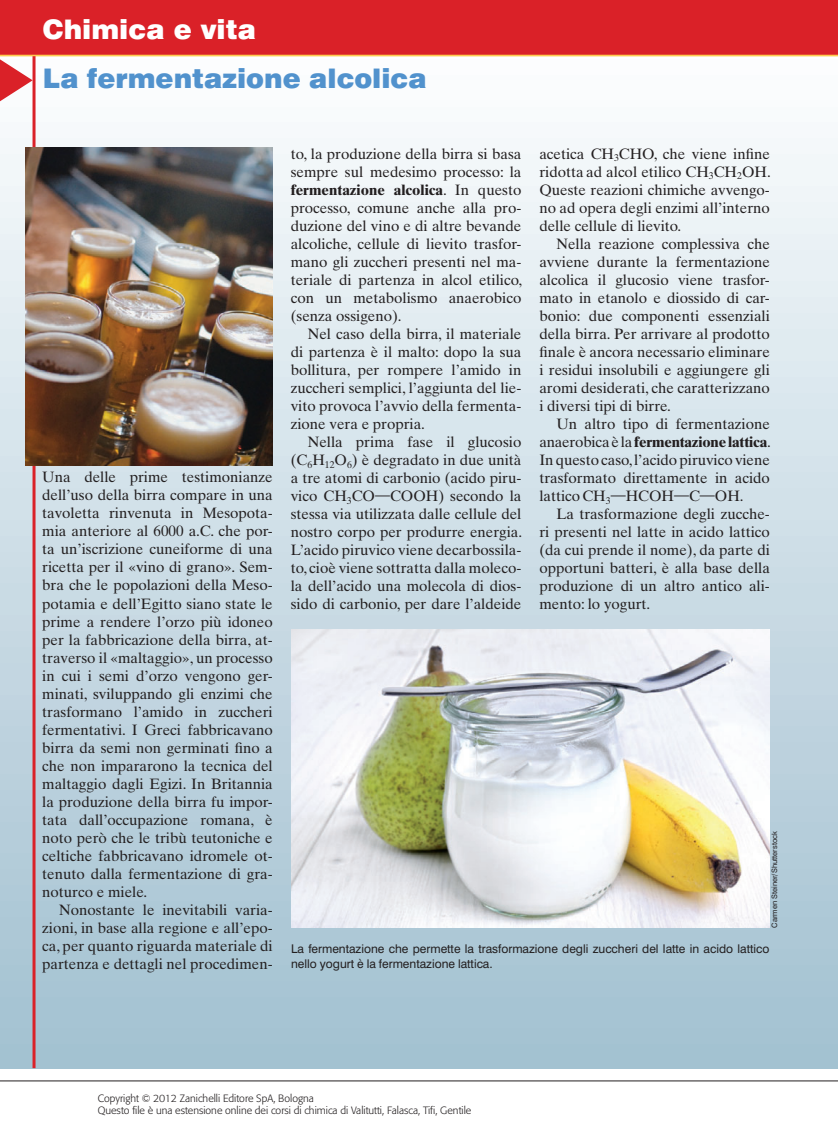
<style>
.page{position:relative;width:838px;height:1132px;background:#fff}
.page>*{position:absolute;margin:0;border:0;box-sizing:border-box;transform-origin:0 0}
.t1{font:900 27px "Swiss 721 BT";color:#5192cd}
.t2{font:900 27px "Swiss 721 BT";color:#fff}
.t3{font:15px/18px "Times Ten";color:#231f20;text-align:justify}
.t4{font:12px/15px "Swiss 721 BT";color:#231f20}
.t5{font:300 10.5px/12px "Formata";color:#231f20}
.t6{font:7.5px "Swiss 721 BT";color:#231f20}
.s1{font-weight:700}
.s2{font-family:"Progressive Pi"}
</style>
<div class="page">
<div style="left:0;top:55px;width:838px;height:1012px;background:linear-gradient(to bottom,#fbfcfd,#a1bfcf)"></div>
<svg style="left:0;top:56px;width:33px;height:48px"></svg>
<hr style="left:33px;top:55px;width:3px;height:1012px;background:#da2128">
<img style="left:26px;top:147px;width:246px;height:319px">
<div style="left:0;top:0;width:838px;height:55px;background:#da2128"></div>
<hr style="left:0;top:55px;width:838px;height:1px;background:#fecc4e">
<img style="left:291px;top:629px;width:479px;height:298px">
<hr style="left:0;top:1080px;width:838px;height:1px;background:#231f20">
<h1 class="t2" style="left:43px;top:13px;width:215px">Chimica e vita</h1>
<h1 class="t1" style="left:43px;top:61px;width:386px">La fermentazione alcolica</h1>
<p class="t3" style="left:42px;top:469px;width:232px">Una delle prime testimonianze dell’uso della birra compare in una tavoletta rinvenuta in Mesopota&shy;mia anteriore al 6000 a.C. che por&shy;ta un’iscrizione cuneiforme di una ricetta per il «vino di grano». Sem&shy;bra che le popolazioni della Meso&shy;potamia e dell’Egitto siano state le prime a rendere l’orzo più idoneo per la fabbricazione della birra, at&shy;traverso il «maltaggio», un processo in cui i semi d’orzo vengono ger&shy;minati, sviluppando gli enzimi che trasformano l’amido in zuccheri fermentativi. I Greci fabbricavano birra da semi non germinati fino a che non impararono la tecnica del maltaggio dagli Egizi. In Britannia la produzione della birra fu impor&shy;tata dall’occupazione romana, è noto però che le tribù teutoniche e celtiche fabbricavano idromele ot&shy;tenuto dalla fermentazione di gra&shy;noturco e miele.</p>
<p class="t3" style="left:42px;top:901px;width:232px;text-indent:17px">Nonostante le inevitabili varia&shy;zioni, in base alla regione e all’epo&shy;ca, per quanto riguarda materiale di partenza e dettagli nel procedimen-</p>
<p class="t3" style="left:291px;top:146px;width:233px">to, la produzione della birra si basa sempre sul medesimo processo: la <span class="s1">fermentazione alcolica</span>. In questo processo, comune anche alla pro&shy;duzione del vino e di altre bevande alcoliche, cellule di lievito trasfor&shy;mano gli zuccheri presenti nel ma&shy;teriale di partenza in alcol etilico, con un metabolismo anaerobico (senza ossigeno).</p>
<p class="t3" style="left:291px;top:326px;width:232px;text-indent:17px">Nel caso della birra, il materiale di partenza è il malto: dopo la sua bollitura, per rompere l’amido in zuccheri semplici, l’aggiunta del lie&shy;vito provoca l’avvio della fermenta&shy;zione vera e propria.</p>
<p class="t3" style="left:291px;top:434px;width:233px;text-indent:17px">Nella prima fase il glucosio (C<sub>6</sub>H<sub>12</sub>O<sub>6</sub>) è degradato in due unità a tre atomi di carbonio (acido piru&shy;vico CH<sub>3</sub>CO<span class="s2">9</span>COOH) secondo la stessa via utilizzata dalle cellule del nostro corpo per produrre energia.<br>L’acido piruvico viene decarbossila&shy;to, cioè viene sottratta dalla moleco&shy;la dell’acido una molecola di dios&shy;sido di carbonio, per dare l’aldeide</p>
<p class="t3" style="left:539px;top:146px;width:233px">acetica CH<sub>3</sub>CHO, che viene infine ridotta ad alcol etilico CH<sub>3</sub>CH<sub>2</sub>OH.<br>Queste reazioni chimiche avvengo&shy;no ad opera degli enzimi all’interno delle cellule di lievito.</p>
<p class="t3" style="left:539px;top:236px;width:232px;text-indent:17px">Nella reazione complessiva che avviene durante la fermentazione alcolica il glucosio viene trasfor&shy;mato in etanolo e diossido di car&shy;bonio: due componenti essenziali della birra. Per arrivare al prodotto finale è ancora necessario eliminare i residui insolubili e aggiungere gli aromi desiderati, che caratterizzano i diversi tipi di birre.</p>
<p class="t3" style="left:539px;top:416px;width:233px;text-indent:17px">Un altro tipo di fermentazione anaerobica è la <span class="s1">fermentazione lattica</span>.<br>In questo caso, l’acido piruvico viene trasformato direttamente in acido lattico CH<sub>3</sub><span class="s2">9</span>HCOH<span class="s2">9</span>C<span class="s2">9</span>OH.</p>
<p class="t3" style="left:539px;top:506px;width:232px;text-indent:17px">La trasformazione degli zucche&shy;ri presenti nel latte in acido lattico (da cui prende il nome), da parte di opportuni batteri, è alla base della produzione di un altro antico ali&shy;mento: lo yogurt.</p>
<p class="t6" style="left:770px;top:927px;width:98px;rotate:-90deg">Carmen Steiner/Shutterstock</p>
<p class="t4" style="left:291px;top:941px;width:480px">La fermentazione che permette la trasformazione degli zuccheri del latte in acido lattico nello yogurt è la fermentazione lattica.</p>
<p class="t5" style="left:98px;top:1092px;width:375px">Copyright © 2012 Zanichelli Editore SpA, Bologna<br>Questo file è una estensione online dei corsi di chimica di Valitutti, Falasca, Tifi, Gentile</p>
</div>
